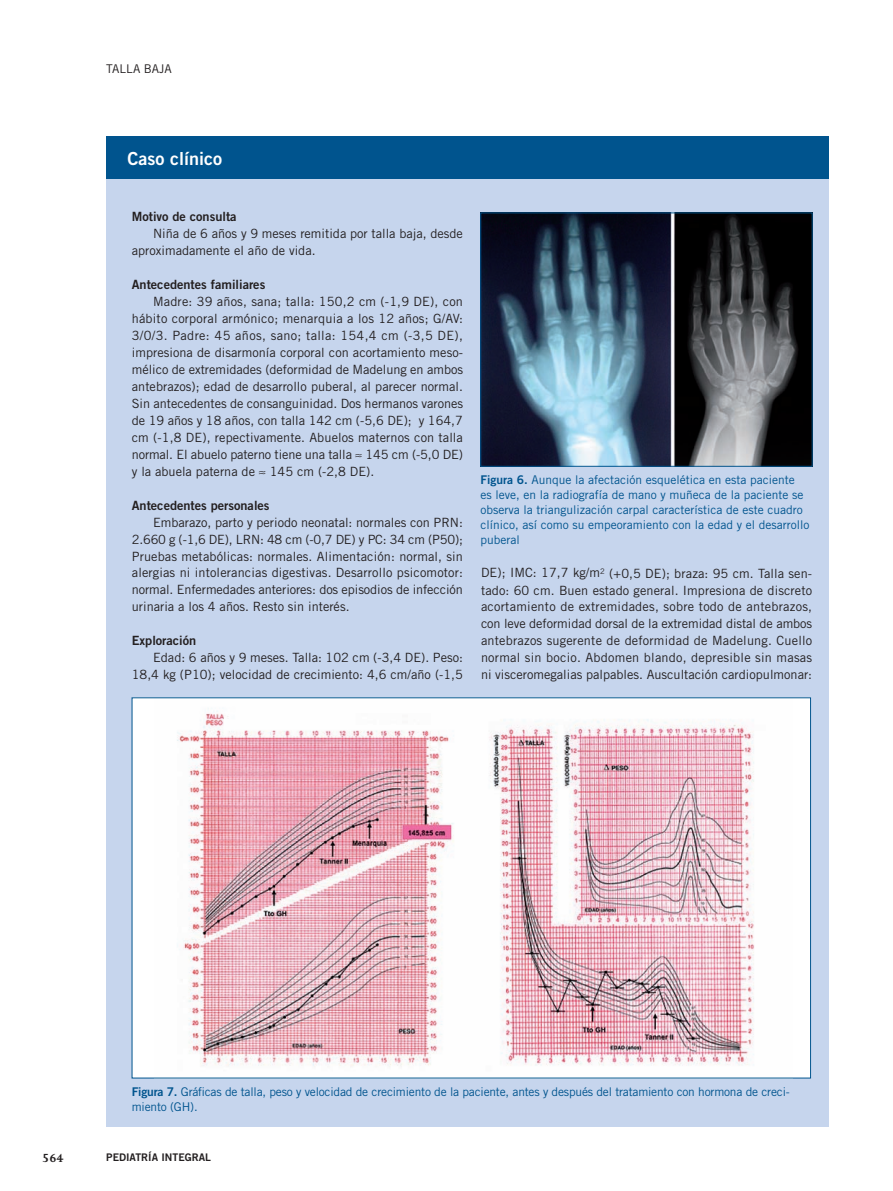
<style>
.page{position:relative;width:893px;height:1191px;background:#fff}
.page>*{position:absolute;margin:0;border:0;box-sizing:border-box;transform-origin:0 0}
.t1{font:18px "Trade Gothic Bold Two";color:#fff}
.t2{font:700 13.5px "Joanna";color:#231f20}
.t3{font:12.75px/17px "Trade Gothic";color:#231f20;text-align:justify}
.t4{font:12.75px "Trade Gothic Bold Two";color:#231f20}
.t5{font:12px/15px "Trade Gothic";color:#00548e}
.t6{font:12px "Trade Gothic";color:#231f20}
.t7{font:10.5px "Trade Gothic Bold Two";color:#231f20}
.s1{font-family:"Trade Gothic Bold Two"}
</style>
<div class="page">
<div style="left:106px;top:177px;width:723px;height:950px;background:#c6d5ed"></div>
<div style="left:106px;top:136px;width:723px;height:43px;background:#00548e"></div>
<img style="left:482px;top:215px;width:328px;height:249px">
<div style="left:132px;top:698px;width:678px;height:380px;background:#fff"></div>
<img style="left:177px;top:708px;width:578px;height:358px">
<p class="t6" style="left:106px;top:64px;width:67px">TALLA BAJA</p>
<h1 class="t1" style="left:128px;top:152px;width:96px">Caso clínico</h1>
<p class="t4" style="left:132px;top:212px;width:106px">Motivo de consulta</p>
<p class="t3" style="left:132px;top:226px;width:333px;text-indent:21px">Niña de 6 años y 9 meses remitida por talla baja, desde aproximadamente el año de vida.</p>
<p class="t4" style="left:132px;top:280px;width:135px">Antecedentes familiares</p>
<p class="t3" style="left:132px;top:294px;width:333px;text-indent:21px">Madre: 39 años, sana; talla: 150,2 cm (-1,9 DE), con hábito corporal armónico; menarquia a los 12 años; G/AV:<br>3/0/3. Padre: 45 años, sano; talla: 154,4 cm (-3,5 DE), impresiona de disarmonía corporal con acortamiento meso&shy;mélico de extremidades (deformidad de Madelung en ambos antebrazos); edad de desarrollo puberal, al parecer normal.<br>Sin antecedentes de consanguinidad. Dos hermanos varones de 19 años y 18 años, con talla 142 cm (-5,6 DE); y 164,7 cm (-1,8 DE), repectivamente. Abuelos maternos con talla normal. El abuelo paterno tiene una talla ≈ 145 cm (-5,0 DE) y la abuela paterna de ≈ 145 cm (-2,8 DE).</p>
<p class="t4" style="left:132px;top:500px;width:139px">Antecedentes personales</p>
<p class="t3" style="left:132px;top:515px;width:333px;text-indent:21px">Embarazo, parto y periodo neonatal: normales con PRN:<br>2.660 g (-1,6 DE), LRN: 48 cm (-0,7 DE) y PC: 34 cm (P50); Pruebas metabólicas: normales. Alimentación: normal, sin alergias ni intolerancias digestivas. Desarrollo psicomotor: normal. Enfermedades anteriores: dos episodios de infección urinaria a los 4 años. Resto sin interés.</p>
<p class="t4" style="left:132px;top:636px;width:66px">Exploración</p>
<p class="t3" style="left:132px;top:650px;width:333px;text-align:right">Edad: 6 años y 9 meses. Talla: 102 cm (-3,4 DE). Peso:<br>18,4 kg (P10); velocidad de crecimiento: 4,6 cm/año (-1,5</p>
<p class="t5" style="left:480px;top:474px;width:330px"><span class="s1">Figura 6.</span> Aunque la afectación esquelética en esta paciente<br>es leve, en la radiografía de mano y muñeca de la paciente se observa la triangulización carpal característica de este cuadro clínico, así como su empeoramiento con la edad y el desarrollo puberal</p>
<p class="t3" style="left:481px;top:565px;width:333px">DE); IMC: 17,7 kg/m<sup>2</sup> (+0,5 DE); braza: 95 cm. Talla sen&shy;tado: 60 cm. Buen estado general. Impresiona de discreto acortamiento de extremidades, sobre todo de antebrazos, con leve deformidad dorsal de la extremidad distal de ambos antebrazos sugerente de deformidad de Madelung. Cuello normal sin bocio. Abdomen blando, depresible sin masas ni visceromegalias palpables. Auscultación cardiopulmonar:</p>
<p class="t5" style="left:132px;top:1085px;width:659px"><span class="s1">Figura 7.</span> Gráficas de talla, peso y velocidad de crecimiento de la paciente, antes y después del tratamiento con hormona de creci&shy;miento (GH).</p>
<p class="t2" style="left:42px;top:1152px;width:23px">564</p>
<p class="t7" style="left:106px;top:1153px;width:106px">PEDIATRÍA INTEGRAL</p>
</div>
